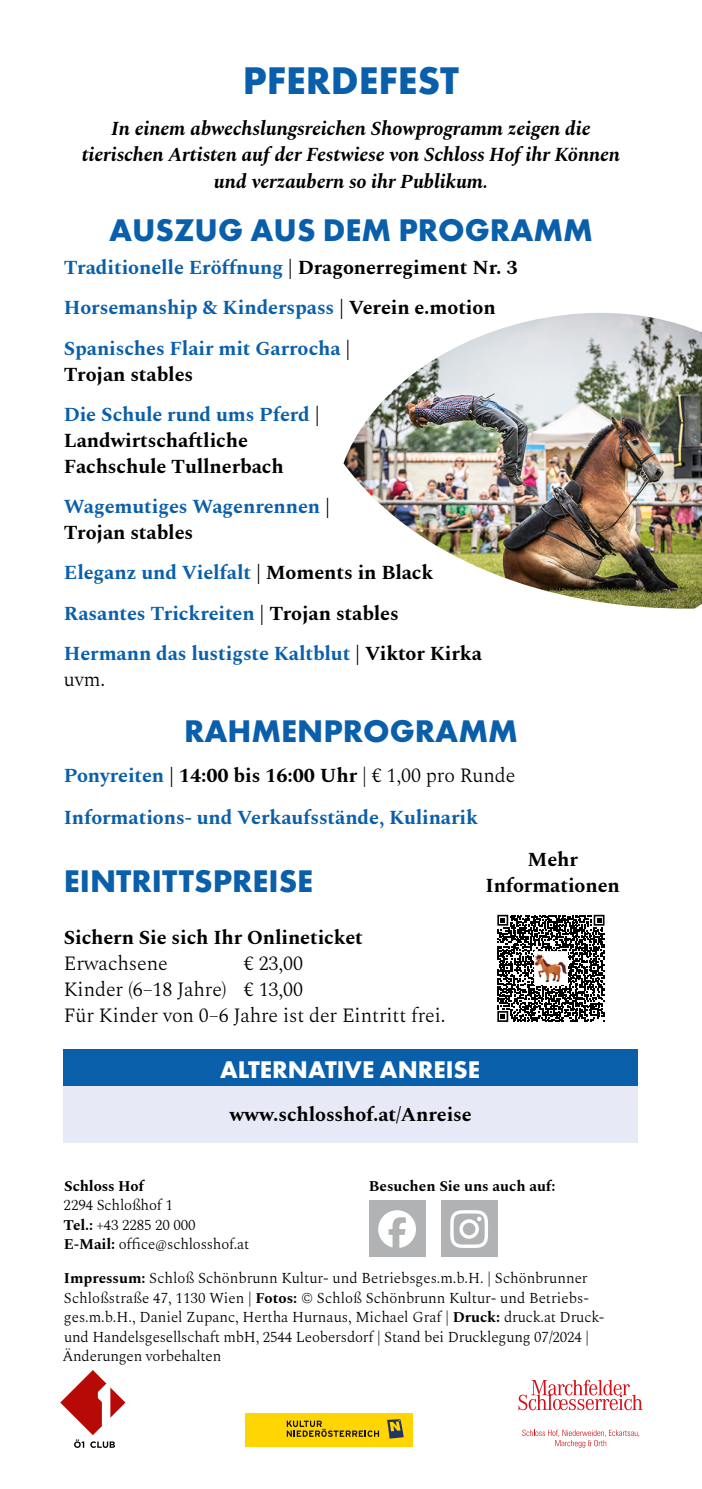
<style>
.page{position:relative;width:702px;height:1489px;background:#fff}
.page>*{position:absolute;margin:0;border:0;box-sizing:border-box;transform-origin:0 0}
.t1{font:700 40px "Futura PT";color:#0a5fab}
.t2{font:700 32.5px "Futura PT";color:#0a5fab}
.t3{font:700 25px "Futura PT";color:#fff}
.t4{font:700 20px/40.2px "Spectral";letter-spacing:-.005em;color:#0a5fab}
.t5{font:italic 700 20px/26.8px "Spectral";letter-spacing:-.005em;color:#000;text-align:center}
.t6{font:700 20px/26px "Spectral";letter-spacing:-.005em;color:#000}
.t7{font:300 20px/26px "Spectral";letter-spacing:-.005em;color:#000}
.t8{font:300 15px/19.5px "Spectral";letter-spacing:-.005em;color:#000}
.t9{font:700 15px "Spectral";color:#000}
.s1{color:#000}
.s2{font-weight:300;color:#000}
.s3{font-weight:700}
</style>
<div class="page">
<svg style="left:497px;top:914px;width:107px;height:107px"></svg>
<img style="left:534px;top:951px;width:33px;height:33px">
<div style="left:64px;top:1049px;width:574px;height:42px;background:#0a5fab"></div>
<div style="left:64px;top:1085px;width:574px;height:57px;background:#e7eaf6"></div>
<img style="left:343px;top:313px;width:359px;height:296px">
<div style="left:441px;top:1199px;width:56px;height:57px;background:#b1b2b3"></div>
<svg style="left:450px;top:1210px;width:38px;height:37px"></svg>
<div style="left:369px;top:1199px;width:56px;height:57px;background:#b1b2b3"></div>
<svg style="left:378px;top:1210px;width:38px;height:37px"></svg>
<div style="left:245px;top:1413px;width:168px;height:33px;background:#ffd603"></div>
<svg style="left:287px;top:1420px;width:92px;height:16px"></svg>
<svg style="left:387px;top:1419px;width:16px;height:19px"></svg>
<svg style="left:60px;top:1370px;width:65px;height:77px"></svg>
<svg style="left:518px;top:1379px;width:124px;height:31px"></svg>
<svg style="left:522px;top:1429px;width:117px;height:18px"></svg>
<h1 class="t1" style="left:243px;top:55px;width:217px">PFERDEFEST</h1>
<p class="t5" style="left:82px;top:113px;width:540px">In einem abwechslungsreichen Showprogramm zeigen die tierischen Artisten auf der Festwiese von Schloss Hof ihr Können und verzaubern so ihr Publikum.</p>
<h2 class="t2" style="left:109px;top:209px;width:485px">AUSZUG AUS DEM PROGRAMM</h2>
<p class="t4" style="left:64px;top:246px;width:455px">Traditionelle Eröffnung <span class="s1">| Dragonerregiment Nr. 3<br></span>Horsemanship &amp; Kinderspass <span class="s1">| Verein e.motion<br></span>Spanisches Flair mit Garrocha <span class="s1">|</span></p>
<p class="t4" style="left:64px;top:352px;width:257px"><span class="s1">Trojan stables<br></span>Die Schule rund ums Pferd <span class="s1">|</span></p>
<p class="t6" style="left:64px;top:426px;width:221px">Landwirtschaftliche<br>Fachschule Tullnerbach</p>
<p class="t4" style="left:64px;top:492px;width:268px;line-height:26px">Wagemutiges Wagenrennen <span class="s1">|<br>Trojan stables</span></p>
<p class="t4" style="left:64px;top:551px;width:419px">Eleganz und Vielfalt <span class="s1">| Moments in Black<br></span>Rasantes Trickreiten <span class="s1">| Trojan stables<br></span>Hermann das lustigste Kaltblut <span class="s1">| Viktor Kirka</span></p>
<p class="t7" style="left:64px;top:664px;width:43px">uvm.</p>
<h2 class="t2" style="left:184px;top:710px;width:335px">RAHMENPROGRAMM</h2>
<p class="t4" style="left:64px;top:753px;width:453px;line-height:41.8px">Ponyreiten <span class="s1">| 14:00 bis 16:00 Uhr</span> <span class="s2">| € 1,00 pro Runde<br></span>Informations- und Verkaufsstände, Kulinarik</p>
<h2 class="t2" style="left:64px;top:859px;width:251px">EINTRITTSPREISE</h2>
<p class="t6" style="left:64px;top:922px;width:300px">Sichern Sie sich Ihr Onlineticket</p>
<p class="t7" style="left:64px;top:948px;width:105px">Erwachsene</p>
<p class="t7" style="left:64px;top:948px;width:383px;text-indent:180px">€ 23,00<br>Kinder (6–18 Jahre) € 13,00<br>Für Kinder von 0–6 Jahre ist der Eintritt frei.</p>
<p class="t6" style="left:485px;top:844px;width:136px;text-align:center">Mehr<br>Informationen</p>
<p class="t3" style="left:220px;top:1053px;width:261px">ALTERNATIVE ANREISE</p>
<p class="t6" style="left:230px;top:1100px;width:243px">www.schlosshof.at/Anreise</p>
<p class="t9" style="left:64px;top:1174px;width:81px">Schloss Hof</p>
<p class="t8" style="left:64px;top:1194px;width:187px">2294 Schloßhof 1<br><span class="s3">Tel.:</span> +43 2285 20 000<br><span class="s3">E-Mail:</span> office@schlosshof.at</p>
<p class="t8" style="left:62px;top:1267px;width:543px"><span class="s3">Impressum:</span> Schloß Schönbrunn Kultur- und Betriebsges.m.b.H. | Schönbrunner Schloßstraße 47, 1130 Wien | <span class="s3">Fotos:</span> © Schloß Schönbrunn Kultur- und Betriebs&shy;ges.m.b.H., Daniel Zupanc, Hertha Hurnaus, Michael Graf | <span class="s3">Druck:</span> druck.at Druck&shy;und Handelsgesellschaft mbH, 2544 Leobersdorf | Stand bei Drucklegung 07/2024 | Änderungen vorbehalten</p>
<p class="t9" style="left:369px;top:1174px;width:188px">Besuchen Sie uns auch auf:</p>
</div>
